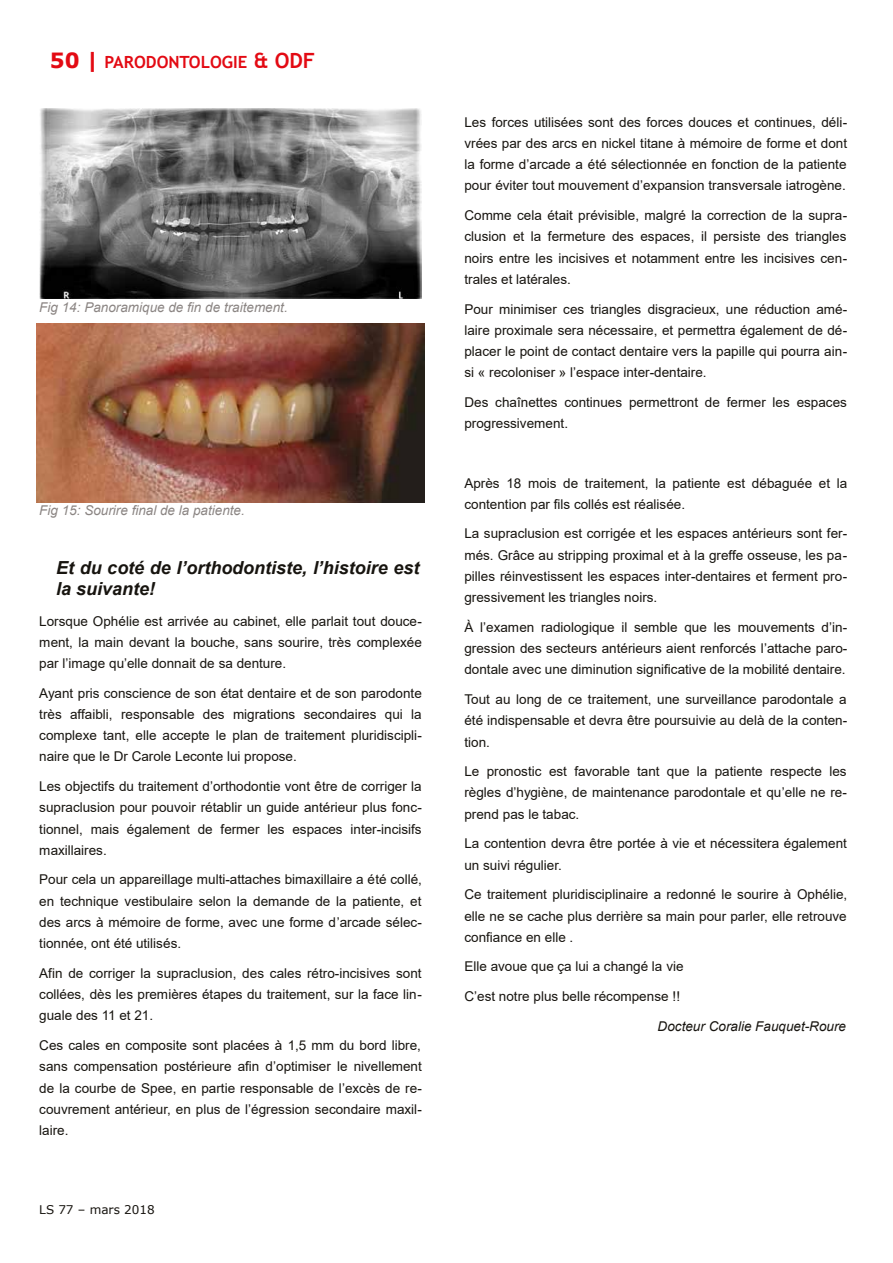
<style>
.page{position:relative;width:893px;height:1263px;background:#fff}
.page>*{position:absolute;margin:0;border:0;box-sizing:border-box;transform-origin:0 0}
.t1{font:italic 700 18px/21.3px "Arial";color:#17140f}
.t2{font:700 16.8px "Trebuchet MS";color:#e30a13}
.t3{font:13.5px/21.3px "Arial";color:#17140f;text-align:justify}
.t4{font:italic 13.5px "Arial";color:#8b8583}
.t5{font:italic 13.5px "Arial";color:#17140f}
.t6{font:12px "Verdana";color:#17140f}
.s1{font-family:"Verdana";font-size:21px}
.s2{font-size:21px}
</style>
<div class="page">
<svg style="left:39px;top:502px;width:383px;height:1px"></svg>
<img style="left:39px;top:108px;width:383px;height:191px">
<img style="left:36px;top:323px;width:388px;height:179px">
<p class="t2" style="left:50px;top:53px;width:267px"><span class="s1">50 |</span> PARODONTOLOGIE <span class="s2">&amp; ODF</span></p>
<p class="t4" style="left:39px;top:300px;width:250px">Fig 14: Panoramique de fin de traitement.</p>
<p class="t4" style="left:39px;top:503px;width:207px">Fig 15: Sourire final de la patiente.</p>
<h1 class="t1" style="left:56px;top:558px;width:365px">Et du coté de l’orthodontiste, l’histoire est la suivante!</h1>
<p class="t3" style="left:39px;top:610px;width:384px">Lorsque Ophélie est arrivée au cabinet, elle parlait tout douce&shy;ment, la main devant la bouche, sans sourire, très complexée par l’image qu’elle donnait de sa denture.</p>
<p class="t3" style="left:39px;top:682px;width:384px">Ayant pris conscience de son état dentaire et de son parodonte très affaibli, responsable des migrations secondaires qui la complexe tant, elle accepte le plan de traitement pluridiscipli&shy;naire que le Dr Carole Leconte lui propose.</p>
<p class="t3" style="left:39px;top:776px;width:384px">Les objectifs du traitement d’orthodontie vont être de corriger la supraclusion pour pouvoir rétablir un guide antérieur plus fonc&shy;tionnel, mais également de fermer les espaces inter-incisifs maxillaires.</p>
<p class="t3" style="left:39px;top:869px;width:384px">Pour cela un appareillage multi-attaches bimaxillaire a été collé, en technique vestibulaire selon la demande de la patiente, et des arcs à mémoire de forme, avec une forme d’arcade sélec&shy;tionnée, ont été utilisés.</p>
<p class="t3" style="left:39px;top:963px;width:384px">Afin de corriger la supraclusion, des cales rétro-incisives sont collées, dès les premières étapes du traitement, sur la face lin&shy;guale des 11 et 21.</p>
<p class="t3" style="left:39px;top:1035px;width:384px">Ces cales en composite sont placées à 1,5 mm du bord libre, sans compensation postérieure afin d’optimiser le nivellement de la courbe de Spee, en partie responsable de l’excès de re&shy;couvrement antérieur, en plus de l’égression secondaire maxil&shy;laire.</p>
<p class="t6" style="left:39px;top:1203px;width:117px">LS 77 – mars 2018</p>
<p class="t3" style="left:464px;top:112px;width:384px">Les forces utilisées sont des forces douces et continues, déli&shy;vrées par des arcs en nickel titane à mémoire de forme et dont la forme d’arcade a été sélectionnée en fonction de la patiente pour éviter tout mouvement d’expansion transversale iatrogène.</p>
<p class="t3" style="left:464px;top:205px;width:384px">Comme cela était prévisible, malgré la correction de la supra&shy;clusion et la fermeture des espaces, il persiste des triangles noirs entre les incisives et notamment entre les incisives cen&shy;trales et latérales.</p>
<p class="t3" style="left:464px;top:298px;width:384px">Pour minimiser ces triangles disgracieux, une réduction amé&shy;laire proximale sera nécessaire, et permettra également de dé&shy;placer le point de contact dentaire vers la papille qui pourra ain&shy;si « recoloniser » l’espace inter-dentaire.</p>
<p class="t3" style="left:464px;top:392px;width:384px">Des chaînettes continues permettront de fermer les espaces progressivement.</p>
<p class="t3" style="left:464px;top:472px;width:384px">Après 18 mois de traitement, la patiente est débaguée et la contention par fils collés est réalisée.</p>
<p class="t3" style="left:464px;top:523px;width:384px">La supraclusion est corrigée et les espaces antérieurs sont fer&shy;més. Grâce au stripping proximal et à la greffe osseuse, les pa&shy;pilles réinvestissent les espaces inter-dentaires et ferment pro&shy;gressivement les triangles noirs.</p>
<p class="t3" style="left:464px;top:617px;width:384px">À l’examen radiologique il semble que les mouvements d’in&shy;gression des secteurs antérieurs aient renforcés l’attache paro&shy;dontale avec une diminution significative de la mobilité dentaire.</p>
<p class="t3" style="left:464px;top:689px;width:384px">Tout au long de ce traitement, une surveillance parodontale a été indispensable et devra être poursuivie au delà de la conten&shy;tion.</p>
<p class="t3" style="left:464px;top:761px;width:384px">Le pronostic est favorable tant que la patiente respecte les règles d’hygiène, de maintenance parodontale et qu’elle ne re&shy;prend pas le tabac.</p>
<p class="t3" style="left:464px;top:833px;width:384px">La contention devra être portée à vie et nécessitera également un suivi régulier.</p>
<p class="t3" style="left:464px;top:884px;width:384px">Ce traitement pluridisciplinaire a redonné le sourire à Ophélie, elle ne se cache plus derrière sa main pour parler, elle retrouve confiance en elle .</p>
<p class="t3" style="left:464px;top:956px;width:221px">Elle avoue que ça lui a changé la vie</p>
<p class="t3" style="left:464px;top:986px;width:217px">C’est notre plus belle récompense !!</p>
<p class="t5" style="left:658px;top:1019px;width:190px">Docteur Coralie Fauquet-Roure</p>
</div>
